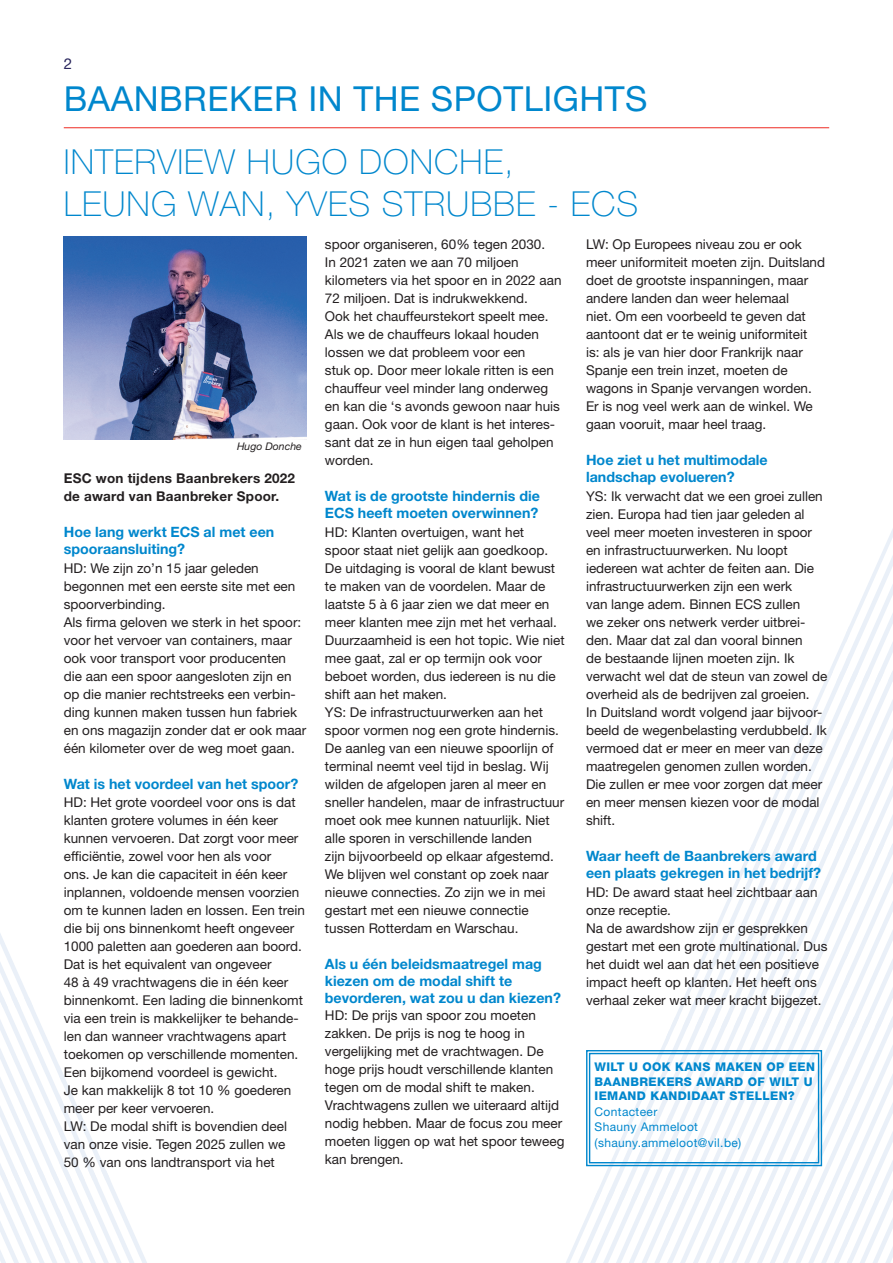
<style>
.page{position:relative;width:893px;height:1263px;background:#fff}
.page>*{position:absolute;margin:0;border:0;box-sizing:border-box;transform-origin:0 0}
.t1{font:100 34.5px/42px "Helvetica Neue LT Std";letter-spacing:.03em;color:#0087cd}
.t2{font:34.5px "Helvetica Neue LT Std";letter-spacing:.015em;color:#0087cd}
.t3{font:15px "Helvetica Neue LT Std";color:#29265d}
.t4{font:700 14.25px/17.1px "Helvetica Neue LT Std";color:#0087cd}
.t5{font:13.5px/18px "Helvetica Neue LT Std";color:#231f20}
.t6{font:700 13.5px/18px "Helvetica Neue LT Std";letter-spacing:.015em;color:#231f20}
.t7{font:800 12px/14.4px "Helvetica Neue LT Std";letter-spacing:.03em;color:#0087cd}
.t8{font:12px/15.8px "Helvetica Neue LT Std";letter-spacing:.03em;color:#0087cd}
.t9{font:italic 10.5px "Helvetica Neue LT Std";color:#231f20}
</style>
<div class="page">
<svg style="left:0;top:933px;width:147px;height:330px"></svg>
<hr style="left:64px;top:127px;width:765px;height:1px;background:#ee2a23">
<img style="left:64px;top:237px;width:243px;height:202px">
<svg style="left:566px;top:529px;width:327px;height:734px"></svg>
<div style="left:589px;top:1053px;width:230px;height:110px;border:1px solid #0087cd"></div>
<p class="t3" style="left:64px;top:55px;width:10px">2</p>
<h1 class="t2" style="left:64px;top:78px;width:585px">BAANBREKER IN THE SPOTLIGHTS</h1>
<h1 class="t1" style="left:64px;top:141px;width:576px">INTERVIEW HUGO DONCHE,<br>LEUNG WAN, YVES STRUBBE - ECS</h1>
<p class="t9" style="left:237px;top:440px;width:66px">Hugo Donche</p>
<p class="t6" style="left:64px;top:469px;width:233px">ESC won tijdens Baanbrekers 2022 de award van Baanbreker Spoor.</p>
<p class="t4" style="left:64px;top:523px;width:212px">Hoe lang werkt ECS al met een spooraansluiting?</p>
<p class="t5" style="left:64px;top:559px;width:244px">HD: We zijn zo’n 15 jaar geleden begonnen met een eerste site met een spoorverbinding.<br>Als firma geloven we sterk in het spoor: voor het vervoer van containers, maar ook voor transport voor producenten die aan een spoor aangesloten zijn en op die manier rechtstreeks een verbin&shy;ding kunnen maken tussen hun fabriek en ons magazijn zonder dat er ook maar één kilometer over de weg moet gaan.</p>
<p class="t4" style="left:64px;top:775px;width:236px">Wat is het voordeel van het spoor?</p>
<p class="t5" style="left:64px;top:793px;width:243px">HD: Het grote voordeel voor ons is dat klanten grotere volumes in één keer kunnen vervoeren. Dat zorgt voor meer efficiëntie, zowel voor hen als voor<br>ons. Je kan die capaciteit in één keer inplannen, voldoende mensen voorzien om te kunnen laden en lossen. Een trein die bij ons binnenkomt heeft ongeveer 1000 paletten aan goederen aan boord.<br>Dat is het equivalent van ongeveer<br>48 à 49 vrachtwagens die in één keer binnenkomt. Een lading die binnenkomt via een trein is makkelijker te behande&shy;len dan wanneer vrachtwagens apart toekomen op verschillende momenten.<br>Een bijkomend voordeel is gewicht.<br>Je kan makkelijk 8 tot 10 % goederen meer per keer vervoeren.<br>LW: De modal shift is bovendien deel van onze visie. Tegen 2025 zullen we<br>50 % van ons landtransport via het</p>
<p class="t5" style="left:325px;top:235px;width:238px">spoor organiseren, 60% tegen 2030.<br>In 2021 zaten we aan 70 miljoen kilometers via het spoor en in 2022 aan 72 miljoen. Dat is indrukwekkend.<br>Ook het chauffeurstekort speelt mee.<br>Als we de chauffeurs lokaal houden lossen we dat probleem voor een<br>stuk op. Door meer lokale ritten is een chauffeur veel minder lang onderweg en kan die ‘s avonds gewoon naar huis gaan. Ook voor de klant is het interes&shy;sant dat ze in hun eigen taal geholpen worden.</p>
<p class="t4" style="left:325px;top:487px;width:217px">Wat is de grootste hindernis die<br>ECS heeft moeten overwinnen?</p>
<p class="t5" style="left:325px;top:523px;width:241px">HD: Klanten overtuigen, want het<br>spoor staat niet gelijk aan goedkoop.<br>De uitdaging is vooral de klant bewust te maken van de voordelen. Maar de laatste 5 à 6 jaar zien we dat meer en meer klanten mee zijn met het verhaal.<br>Duurzaamheid is een hot topic. Wie niet mee gaat, zal er op termijn ook voor beboet worden, dus iedereen is nu die shift aan het maken.<br>YS: De infrastructuurwerken aan het spoor vormen nog een grote hindernis.<br>De aanleg van een nieuwe spoorlijn of terminal neemt veel tijd in beslag. Wij wilden de afgelopen jaren al meer en sneller handelen, maar de infrastructuur moet ook mee kunnen natuurlijk. Niet alle sporen in verschillende landen<br>zijn bijvoorbeeld op elkaar afgestemd.<br>We blijven wel constant op zoek naar nieuwe connecties. Zo zijn we in mei gestart met een nieuwe connectie tussen Rotterdam en Warschau.</p>
<p class="t4" style="left:325px;top:955px;width:237px">Als u één beleidsmaatregel mag kiezen om de modal shift te bevorderen, wat zou u dan kiezen?</p>
<p class="t5" style="left:325px;top:1006px;width:241px">HD: De prijs van spoor zou moeten zakken. De prijs is nog te hoog in vergelijking met de vrachtwagen. De hoge prijs houdt verschillende klanten tegen om de modal shift te maken.<br>Vrachtwagens zullen we uiteraard altijd nodig hebben. Maar de focus zou meer moeten liggen op wat het spoor teweeg kan brengen.</p>
<p class="t5" style="left:586px;top:235px;width:241px">LW: Op Europees niveau zou er ook meer uniformiteit moeten zijn. Duitsland doet de grootste inspanningen, maar andere landen dan weer helemaal<br>niet. Om een voorbeeld te geven dat aantoont dat er te weinig uniformiteit<br>is: als je van hier door Frankrijk naar Spanje een trein inzet, moeten de wagons in Spanje vervangen worden.<br>Er is nog veel werk aan de winkel. We gaan vooruit, maar heel traag.</p>
<p class="t4" style="left:586px;top:451px;width:183px">Hoe ziet u het multimodale landschap evolueren?</p>
<p class="t5" style="left:586px;top:487px;width:243px">YS: Ik verwacht dat we een groei zullen zien. Europa had tien jaar geleden al veel meer moeten investeren in spoor en infrastructuurwerken. Nu loopt iedereen wat achter de feiten aan. Die infrastructuurwerken zijn een werk<br>van lange adem. Binnen ECS zullen<br>we zeker ons netwerk verder uitbrei&shy;den. Maar dat zal dan vooral binnen<br>de bestaande lijnen moeten zijn. Ik verwacht wel dat de steun van zowel de overheid als de bedrijven zal groeien.<br>In Duitsland wordt volgend jaar bijvoor&shy;beeld de wegenbelasting verdubbeld. Ik vermoed dat er meer en meer van deze maatregelen genomen zullen worden.<br>Die zullen er mee voor zorgen dat meer en meer mensen kiezen voor de modal shift.</p>
<p class="t4" style="left:586px;top:847px;width:237px">Waar heeft de Baanbrekers award een plaats gekregen in het bedrijf?</p>
<p class="t5" style="left:586px;top:883px;width:243px">HD: De award staat heel zichtbaar aan onze receptie.<br>Na de awardshow zijn er gesprekken gestart met een grote multinational. Dus het duidt wel aan dat het een positieve impact heeft op klanten. Het heeft ons verhaal zeker wat meer kracht bijgezet.</p>
<p class="t7" style="left:595px;top:1059px;width:222px">WILT U OOK KANS MAKEN OP EEN<br>BAANBREKERS AWARD OF WILT U<br>IEMAND KANDIDAAT STELLEN?</p>
<p class="t8" style="left:595px;top:1103px;width:148px">Contacteer<br>Shauny Ammeloot (shauny.ammeloot@vil.be)</p>
</div>
